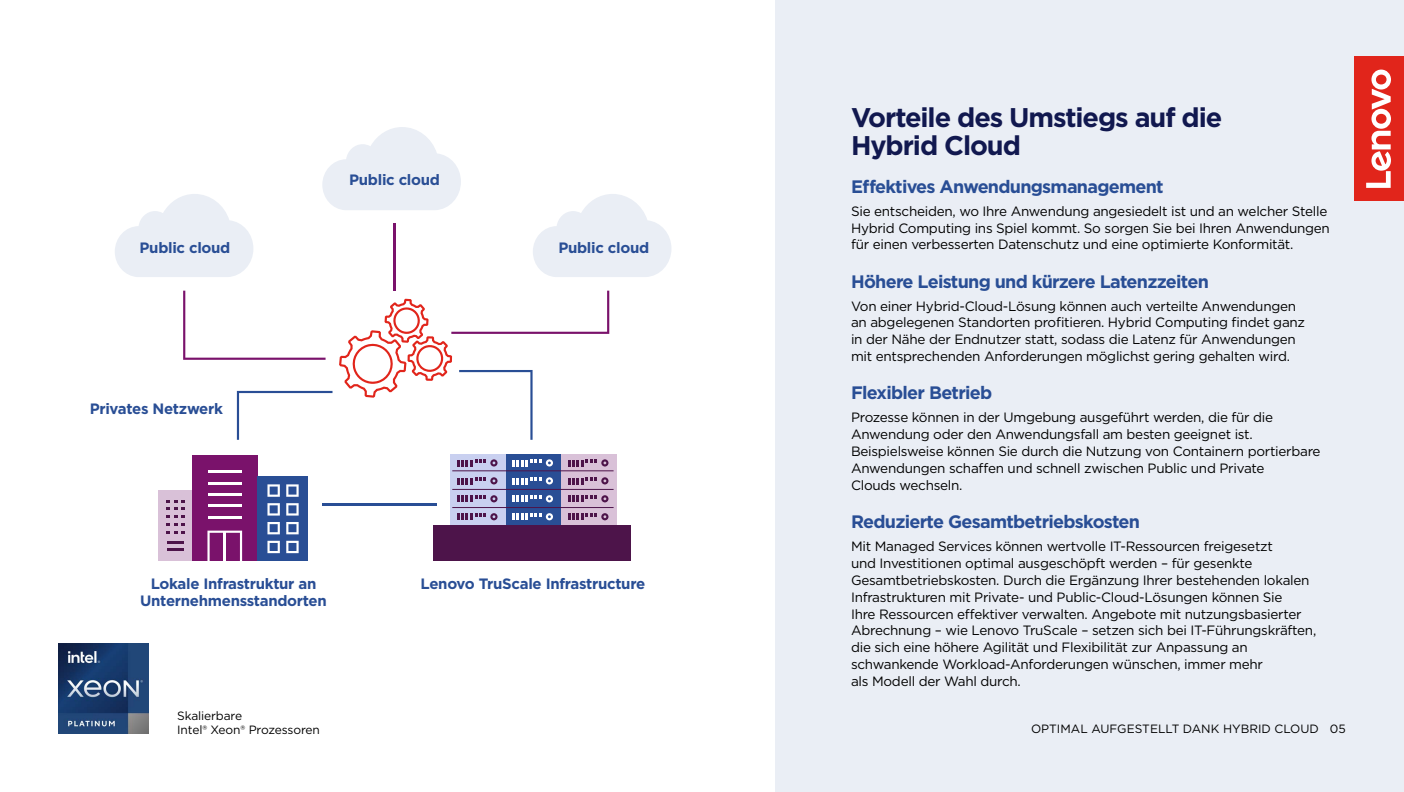
<style>
.page{position:relative;width:1404px;height:792px;background:#fff}
.page>*{position:absolute;margin:0;border:0;box-sizing:border-box;transform-origin:0 0}
.t1{font:700 27px/27px "Gotham";letter-spacing:-.04em;color:#11184f}
.t2{font:700 18px "Gotham";letter-spacing:-.04em;color:#294e95}
.t3{font:700 15px "Gotham";letter-spacing:-.02em;color:#294e95}
.t4{font:13.5px/16.8px "Gotham";letter-spacing:-.02em;color:#000}
.t5{font:12px/13.5px "Gotham";letter-spacing:-.01em;color:#000}
</style>
<div class="page">
<div style="left:775px;top:0;width:629px;height:792px;background:#eaeef5"></div>
<div style="left:561px;top:454px;width:56px;height:72px;background:#d9c1d8"></div>
<div style="left:506px;top:454px;width:55px;height:72px;background:#294e95"></div>
<div style="left:450px;top:454px;width:56px;height:72px;background:#c9d0f0"></div>
<div style="left:433px;top:525px;width:198px;height:36px;background:#4d144a"></div>
<div style="left:158px;top:490px;width:34px;height:71px;background:#d9c1d8"></div>
<div style="left:192px;top:455px;width:65px;height:106px;background:#7a126b"></div>
<div style="left:257px;top:476px;width:51px;height:85px;background:#294e95"></div>
<svg style="left:533px;top:194px;width:138px;height:83px"></svg>
<svg style="left:322px;top:127px;width:139px;height:83px"></svg>
<svg style="left:115px;top:194px;width:138px;height:83px"></svg>
<svg style="left:207px;top:530px;width:35px;height:31px"></svg>
<hr style="left:224px;top:531px;width:2px;height:31px;background:#fff">
<hr style="left:208px;top:516px;width:34px;height:2px;background:#fff">
<hr style="left:208px;top:505px;width:34px;height:2px;background:#fff">
<hr style="left:208px;top:493px;width:34px;height:2px;background:#fff">
<hr style="left:208px;top:482px;width:34px;height:2px;background:#fff">
<hr style="left:208px;top:470px;width:34px;height:2px;background:#fff">
<svg style="left:267px;top:503px;width:13px;height:12px"></svg>
<svg style="left:286px;top:503px;width:13px;height:12px"></svg>
<svg style="left:267px;top:522px;width:13px;height:12px"></svg>
<svg style="left:286px;top:522px;width:13px;height:12px"></svg>
<svg style="left:267px;top:541px;width:13px;height:12px"></svg>
<svg style="left:286px;top:541px;width:13px;height:12px"></svg>
<svg style="left:267px;top:484px;width:13px;height:13px"></svg>
<svg style="left:286px;top:484px;width:13px;height:13px"></svg>
<svg style="left:167px;top:542px;width:17px;height:8px"></svg>
<svg style="left:166px;top:500px;width:19px;height:17px"></svg>
<svg style="left:166px;top:523px;width:19px;height:2px"></svg>
<svg style="left:166px;top:531px;width:19px;height:2px"></svg>
<svg style="left:183px;top:291px;width:143px;height:69px"></svg>
<hr style="left:393px;top:223px;width:3px;height:68px;background:#7a126b">
<svg style="left:237px;top:391px;width:96px;height:49px"></svg>
<hr style="left:322px;top:503px;width:115px;height:2px;background:#294e95">
<svg style="left:457px;top:513px;width:41px;height:7px"></svg>
<svg style="left:512px;top:513px;width:41px;height:7px"></svg>
<svg style="left:568px;top:513px;width:40px;height:7px"></svg>
<svg style="left:457px;top:495px;width:41px;height:7px"></svg>
<svg style="left:512px;top:495px;width:41px;height:7px"></svg>
<svg style="left:568px;top:495px;width:40px;height:7px"></svg>
<svg style="left:457px;top:477px;width:41px;height:7px"></svg>
<svg style="left:512px;top:477px;width:41px;height:7px"></svg>
<svg style="left:568px;top:477px;width:40px;height:7px"></svg>
<svg style="left:457px;top:459px;width:41px;height:7px"></svg>
<svg style="left:512px;top:459px;width:41px;height:7px"></svg>
<svg style="left:568px;top:459px;width:40px;height:7px"></svg>
<svg style="left:339px;top:291px;width:270px;height:149px"></svg>
<hr style="left:452px;top:470px;width:162px;height:1px;background:#4d144a">
<hr style="left:452px;top:489px;width:162px;height:1px;background:#4d144a">
<hr style="left:452px;top:507px;width:162px;height:1px;background:#4d144a">
<div style="left:1355px;top:57px;width:49px;height:144px;background:#e1251b"></div>
<svg style="left:1366px;top:70px;width:25px;height:118px"></svg>
<img style="left:58px;top:643px;width:90px;height:90px">
<p class="t3" style="left:140px;top:238px;width:92px">Public cloud</p>
<p class="t3" style="left:90px;top:399px;width:135px">Privates Netzwerk</p>
<p class="t3" style="left:349px;top:170px;width:92px">Public cloud</p>
<p class="t3" style="left:558px;top:238px;width:92px">Public cloud</p>
<p class="t3" style="left:151px;top:574px;width:167px">Lokale Infrastruktur an</p>
<p class="t3" style="left:421px;top:574px;width:226px">Lenovo TruScale Infrastructure</p>
<p class="t3" style="left:140px;top:590px;width:188px">Unternehmensstandorten</p>
<p class="t5" style="left:177px;top:709px;width:144px">Skalierbare<br>Intel® Xeon® Prozessoren</p>
<h1 class="t1" style="left:851px;top:104px;width:373px">Vorteile des Umstiegs auf die<br>Hybrid Cloud</h1>
<h2 class="t2" style="left:851px;top:174px;width:314px">Effektives Anwendungsmanagement</h2>
<p class="t4" style="left:851px;top:202px;width:480px">Sie entscheiden, wo Ihre Anwendung angesiedelt ist und an welcher Stelle<br>Hybrid Computing ins Spiel kommt. So sorgen Sie bei Ihren Anwendungen für einen verbesserten Datenschutz und eine optimierte Konformität.</p>
<h2 class="t2" style="left:851px;top:269px;width:359px">Höhere Leistung und kürzere Latenzzeiten</h2>
<p class="t4" style="left:851px;top:297px;width:456px">Von einer Hybrid-Cloud-Lösung können auch verteilte Anwendungen an abgelegenen Standorten profitieren. Hybrid Computing findet ganz in der Nähe der Endnutzer statt, sodass die Latenz für Anwendungen mit entsprechenden Anforderungen möglichst gering gehalten wird.</p>
<h2 class="t2" style="left:851px;top:381px;width:143px">Flexibler Betrieb</h2>
<p class="t4" style="left:851px;top:409px;width:471px">Prozesse können in der Umgebung ausgeführt werden, die für die Anwendung oder den Anwendungsfall am besten geeignet ist.<br>Beispielsweise können Sie durch die Nutzung von Containern portierbare Anwendungen schaffen und schnell zwischen Public und Private<br>Clouds wechseln.</p>
<h2 class="t2" style="left:851px;top:510px;width:291px">Reduzierte Gesamtbetriebskosten</h2>
<p class="t4" style="left:851px;top:537px;width:467px">Mit Managed Services können wertvolle IT-Ressourcen freigesetzt<br>und Investitionen optimal ausgeschöpft werden – für gesenkte Gesamtbetriebskosten. Durch die Ergänzung Ihrer bestehenden lokalen Infrastrukturen mit Private- und Public-Cloud-Lösungen können Sie<br>Ihre Ressourcen effektiver verwalten. Angebote mit nutzungsbasierter Abrechnung – wie Lenovo TruScale – setzen sich bei IT-Führungskräften, die sich eine höhere Agilität und Flexibilität zur Anpassung an schwankende Workload-Anforderungen wünschen, immer mehr<br>als Modell der Wahl durch.</p>
<p class="t5" style="left:1031px;top:721px;width:316px">OPTIMAL AUFGESTELLT DANK HYBRID CLOUD 05</p>
</div>
